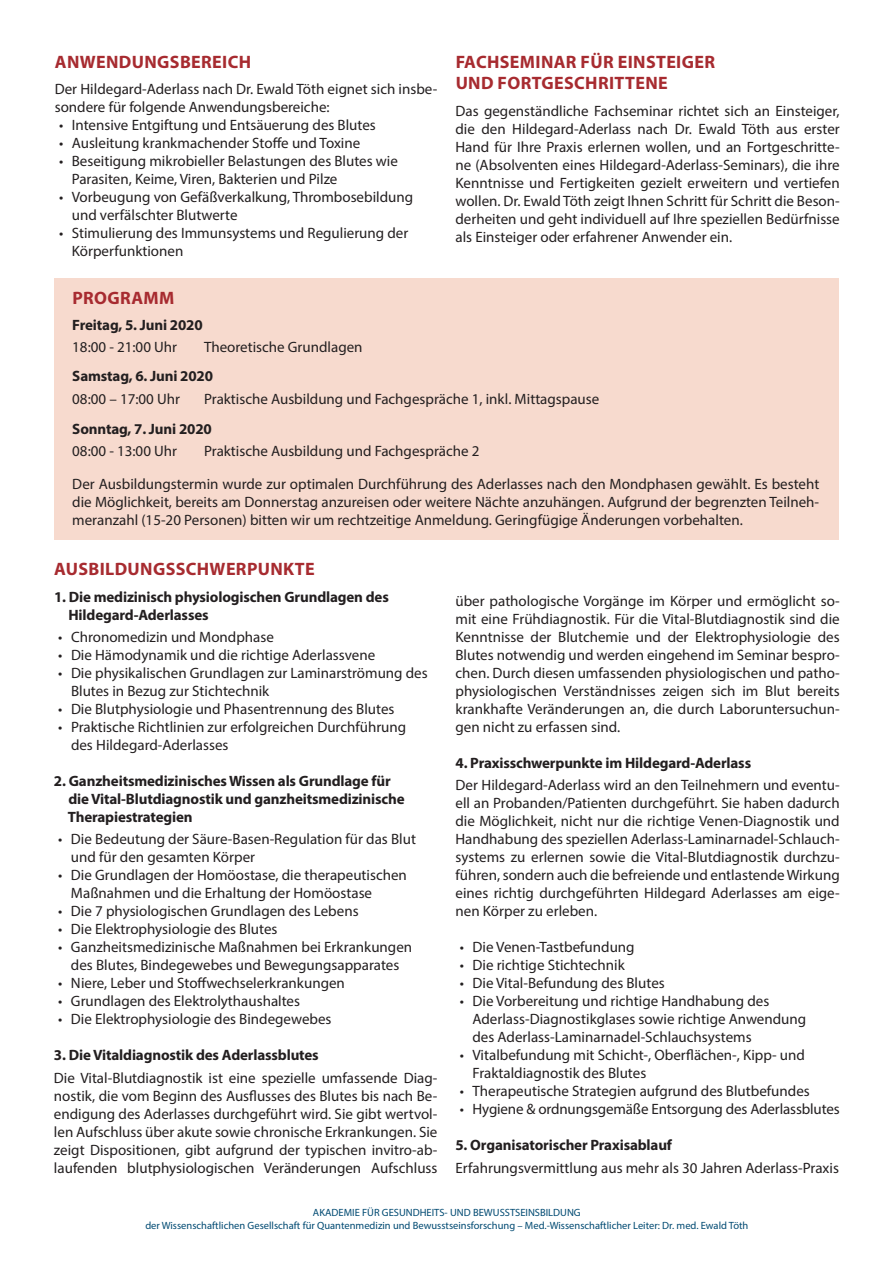
<style>
.page{position:relative;width:893px;height:1263px;background:#fff}
.page>*{position:absolute;margin:0;border:0;box-sizing:border-box;transform-origin:0 0}
.t1{font:700 18px/21.6px "Myriad Pro";letter-spacing:.02em;color:#a72b30}
.t2{font:15px/18px "Myriad Pro";color:#231f20}
.t3{font:700 15px/18px "Myriad Pro";letter-spacing:-.01em;color:#231f20}
.t4{font:10.5px/13.5px "Myriad Pro";color:#004a72;text-align:center}
</style>
<div class="page">
<div style="left:54px;top:278px;width:785px;height:261px;background:#f7dace"></div>
<p class="t1" style="left:55px;top:50px;width:198px">ANWENDUNGSBEREICH</p>
<p class="t2" style="left:55px;top:80px;width:384px">Der Hildegard-Aderlass nach Dr. Ewald Töth eignet sich insbe&shy;sondere für folgende Anwendungsbereiche:</p>
<p class="t2" style="left:59px;top:116px;width:318px">• Intensive Entgiftung und Entsäuerung des Blutes</p>
<p class="t2" style="left:59px;top:134px;width:303px">• Ausleitung krankmachender Stoffe und Toxine</p>
<p class="t2" style="left:72px;top:152px;width:328px;text-indent:-13px">• Beseitigung mikrobieller Belastungen des Blutes wie<br>Parasiten, Keime, Viren, Bakterien und Pilze</p>
<p class="t2" style="left:72px;top:188px;width:343px;text-indent:-13px">• Vorbeugung von Gefäßverkalkung, Thrombosebildung und verfälschter Blutwerte</p>
<p class="t2" style="left:72px;top:224px;width:338px;text-indent:-13px">• Stimulierung des Immunsystems und Regulierung der<br>Körperfunktionen</p>
<p class="t1" style="left:456px;top:50px;width:261px">FACHSEMINAR FÜR EINSTEIGER<br>UND FORTGESCHRITTENE</p>
<p class="t2" style="left:455px;top:101px;width:386px;text-align:justify">Das gegenständliche Fachseminar richtet sich an Einsteiger, die den Hildegard-Aderlass nach Dr. Ewald Töth aus erster Hand für Ihre Praxis erlernen wollen, und an Fortgeschritte&shy;ne (Absolventen eines Hildegard-Aderlass-Seminars), die ihre Kenntnisse und Fertigkeiten gezielt erweitern und vertiefen wollen. Dr. Ewald Töth zeigt Ihnen Schritt für Schritt die Beson&shy;derheiten und geht individuell auf Ihre speziellen Bedürfnisse als Einsteiger oder erfahrener Anwender ein.</p>
<p class="t1" style="left:72px;top:286px;width:103px">PROGRAMM</p>
<p class="t3" style="left:72px;top:316px;width:132px">Freitag, 5. Juni 2020</p>
<p class="t2" style="left:72px;top:338px;width:106px">18:00 - 21:00 Uhr</p>
<p class="t2" style="left:204px;top:338px;width:160px">Theoretische Grundlagen</p>
<p class="t3" style="left:72px;top:367px;width:142px">Samstag, 6. Juni 2020</p>
<p class="t2" style="left:72px;top:389px;width:109px">08:00 – 17:00 Uhr</p>
<p class="t2" style="left:204px;top:389px;width:397px">Praktische Ausbildung und Fachgespräche 1, inkl. Mittagspause</p>
<p class="t3" style="left:72px;top:420px;width:141px">Sonntag, 7. Juni 2020</p>
<p class="t2" style="left:72px;top:442px;width:106px">08:00 - 13:00 Uhr</p>
<p class="t2" style="left:204px;top:442px;width:277px">Praktische Ausbildung und Fachgespräche 2</p>
<p class="t2" style="left:72px;top:475px;width:749px;text-align:justify">Der Ausbildungstermin wurde zur optimalen Durchführung des Aderlasses nach den Mondphasen gewählt. Es besteht die Möglichkeit, bereits am Donnerstag anzureisen oder weitere Nächte anzuhängen. Aufgrund der begrenzten Teilneh&shy;meranzahl (15-20 Personen) bitten wir um rechtzeitige Anmeldung. Geringfügige Änderungen vorbehalten.</p>
<p class="t1" style="left:54px;top:558px;width:262px">AUSBILDUNGSSCHWERPUNKTE</p>
<p class="t3" style="left:68px;top:587px;width:322px;text-indent:-14px">1. Die medizinisch physiologischen Grundlagen des<br>Hildegard-Aderlasses</p>
<p class="t2" style="left:58px;top:628px;width:217px">• Chronomedizin und Mondphase</p>
<p class="t2" style="left:58px;top:646px;width:318px">• Die Hämodynamik und die richtige Aderlassvene</p>
<p class="t2" style="left:71px;top:664px;width:358px;text-indent:-13px">• Die physikalischen Grundlagen zur Laminarströmung des<br>Blutes in Bezug zur Stichtechnik</p>
<p class="t2" style="left:58px;top:700px;width:338px">• Die Blutphysiologie und Phasentrennung des Blutes</p>
<p class="t2" style="left:71px;top:718px;width:337px;text-indent:-13px">• Praktische Richtlinien zur erfolgreichen Durchführung des Hildegard-Aderlasses</p>
<p class="t3" style="left:68px;top:771px;width:338px;text-indent:-14px">2. Ganzheitsmedizinisches Wissen als Grundlage für die Vital-Blutdiagnostik und ganzheitsmedizinische<br>Therapiestrategien</p>
<p class="t2" style="left:71px;top:830px;width:346px;text-indent:-13px">• Die Bedeutung der Säure-Basen-Regulation für das Blut und für den gesamten Körper</p>
<p class="t2" style="left:71px;top:866px;width:337px;text-indent:-13px">• Die Grundlagen der Homöostase, die therapeutischen<br>Maßnahmen und die Erhaltung der Homöostase</p>
<p class="t2" style="left:58px;top:902px;width:302px">• Die 7 physiologischen Grundlagen des Lebens</p>
<p class="t2" style="left:58px;top:920px;width:221px">• Die Elektrophysiologie des Blutes</p>
<p class="t2" style="left:58px;top:938px;width:355px;text-align:center">• Ganzheitsmedizinische Maßnahmen bei Erkrankungen des Blutes, Bindegewebes und Bewegungsapparates</p>
<p class="t2" style="left:58px;top:974px;width:288px">• Niere, Leber und Stoffwechselerkrankungen</p>
<p class="t2" style="left:58px;top:992px;width:243px">• Grundlagen des Elektrolythaushaltes</p>
<p class="t2" style="left:58px;top:1010px;width:275px">• Die Elektrophysiologie des Bindegewebes</p>
<p class="t3" style="left:54px;top:1046px;width:266px">3. Die Vitaldiagnostik des Aderlassblutes</p>
<p class="t2" style="left:54px;top:1068px;width:385px;text-align:justify">Die Vital-Blutdiagnostik ist eine spezielle umfassende Diag&shy;nostik, die vom Beginn des Ausflusses des Blutes bis nach Be&shy;endigung des Aderlasses durchgeführt wird. Sie gibt wertvol&shy;len Aufschluss über akute sowie chronische Erkrankungen. Sie zeigt Dispositionen, gibt aufgrund der typischen invitro-ab&shy;laufenden blutphysiologischen Veränderungen Aufschluss</p>
<p class="t2" style="left:455px;top:592px;width:386px;text-align:justify">über pathologische Vorgänge im Körper und ermöglicht so&shy;mit eine Frühdiagnostik. Für die Vital-Blutdiagnostik sind die Kenntnisse der Blutchemie und der Elektrophysiologie des Blutes notwendig und werden eingehend im Seminar bespro&shy;chen. Durch diesen umfassenden physiologischen und patho&shy;physiologischen Verständnisses zeigen sich im Blut bereits krankhafte Veränderungen an, die durch Laboruntersuchun&shy;gen nicht zu erfassen sind.</p>
<p class="t3" style="left:455px;top:753px;width:297px">4. Praxisschwerpunkte im Hildegard-Aderlass</p>
<p class="t2" style="left:455px;top:776px;width:386px;text-align:justify">Der Hildegard-Aderlass wird an den Teilnehmern und eventu&shy;ell an Probanden/Patienten durchgeführt. Sie haben dadurch die Möglichkeit, nicht nur die richtige Venen-Diagnostik und Handhabung des speziellen Aderlass-Laminarnadel-Schlauch&shy;systems zu erlernen sowie die Vital-Blutdiagnostik durchzu&shy;führen, sondern auch die befreiende und entlastende Wirkung eines richtig durchgeführten Hildegard Aderlasses am eige&shy;nen Körper zu erleben.</p>
<p class="t2" style="left:460px;top:938px;width:176px">• Die Venen-Tastbefundung</p>
<p class="t2" style="left:460px;top:956px;width:167px">• Die richtige Stichtechnik</p>
<p class="t2" style="left:460px;top:974px;width:207px">• Die Vital-Befundung des Blutes</p>
<p class="t2" style="left:472px;top:992px;width:335px;text-indent:-13px">• Die Vorbereitung und richtige Handhabung des<br>Aderlass-Diagnostikglases sowie richtige Anwendung des Aderlass-Laminarnadel-Schlauchsystems</p>
<p class="t2" style="left:472px;top:1046px;width:334px;text-indent:-13px">• Vitalbefundung mit Schicht-, Oberflächen-, Kipp- und<br>Fraktaldiagnostik des Blutes</p>
<p class="t2" style="left:460px;top:1082px;width:352px">• Therapeutische Strategien aufgrund des Blutbefundes</p>
<p class="t2" style="left:460px;top:1100px;width:381px">• Hygiene &amp; ordnungsgemäße Entsorgung des Aderlassblutes</p>
<p class="t3" style="left:455px;top:1136px;width:218px">5. Organisatorischer Praxisablauf</p>
<p class="t2" style="left:455px;top:1158px;width:385px">Erfahrungsvermittlung aus mehr als 30 Jahren Aderlass-Praxis</p>
<p class="t4" style="left:145px;top:1205px;width:605px">AKADEMIE FÜR GESUNDHEITS- UND BEWUSSTSEINSBILDUNG<br>der Wissenschaftlichen Gesellschaft für Quantenmedizin und Bewusstseinsforschung – Med.-Wissenschaftlicher Leiter: Dr. med. Ewald Töth</p>
</div>
